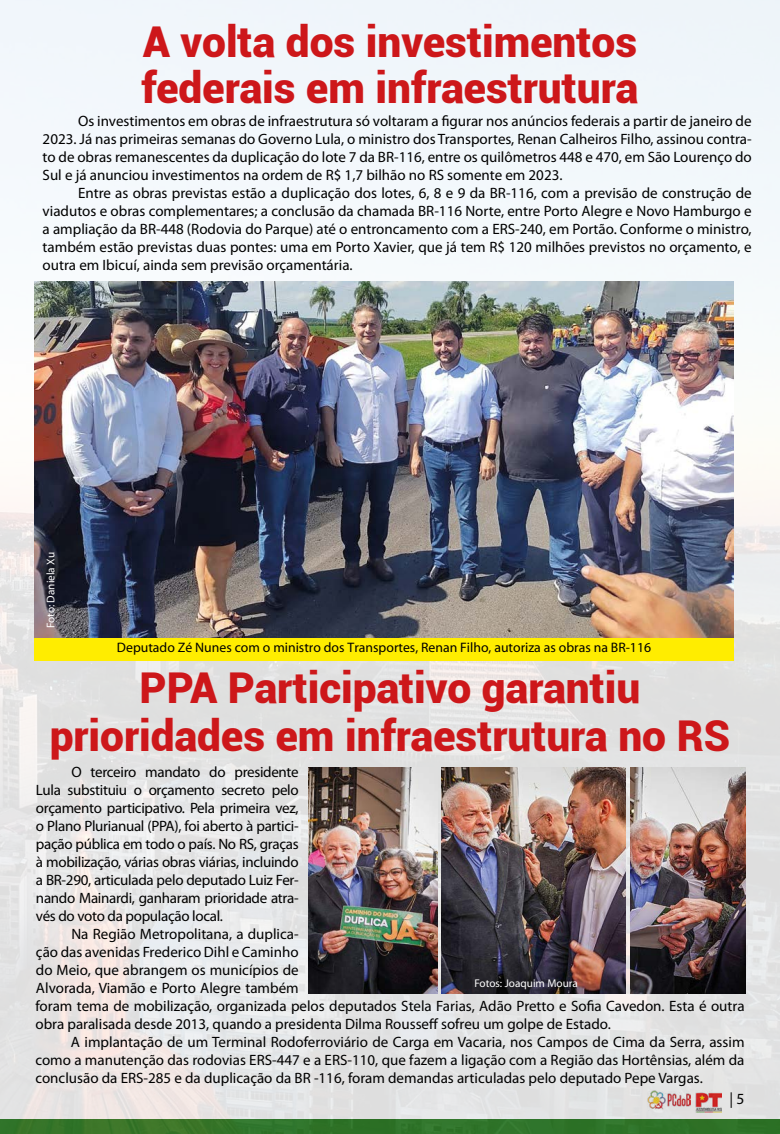
<style>
.page{position:relative;width:780px;height:1134px;background:#fff}
.page>*{position:absolute;margin:0;border:0;box-sizing:border-box;transform-origin:0 0}
.t1{font:900 42.5px/46.2px "Roboto";color:#cd171a}
.t2{font:15.5px "Myriad Pro";color:#000}
.t3{font:15px/18px "Myriad Pro";color:#000;text-align:justify}
.t4{font:13.75px "Myriad";color:#000}
.t5{font:11.25px "Myriad Pro";color:#fff}
</style>
<div class="page">
<img style="left:1px;top:0;width:779px;height:1134px">
<img style="left:34px;top:282px;width:699px;height:356px">
<div style="left:34px;top:638px;width:699px;height:23px;background:#ffed00"></div>
<img style="left:308px;top:767px;width:129px;height:226px">
<img style="left:630px;top:767px;width:115px;height:227px">
<img style="left:442px;top:767px;width:183px;height:226px">
<h1 class="t1" style="left:142px;top:17px;width:498px">A volta dos investimentos federais em infraestrutura</h1>
<p class="t3" style="left:43px;top:112px;width:710px;text-indent:35px">Os investimentos em obras de infraestrutura só voltaram a figurar nos anúncios federais a partir de janeiro de 2023. Já nas primeiras semanas do Governo Lula, o ministro dos Transportes, Renan Calheiros Filho, assinou contra&shy;to de obras remanescentes da duplicação do lote 7 da BR-116, entre os quilômetros 448 e 470, em São Lourenço do Sul e já anunciou investimentos na ordem de R$ 1,7 bilhão no RS somente em 2023.</p>
<p class="t3" style="left:43px;top:184px;width:710px;text-indent:35px">Entre as obras previstas estão a duplicação dos lotes, 6, 8 e 9 da BR-116, com a previsão de construção de viadutos e obras complementares; a conclusão da chamada BR-116 Norte, entre Porto Alegre e Novo Hamburgo e a ampliação da BR-448 (Rodovia do Parque) até o entroncamento com a ERS-240, em Portão. Conforme o ministro, também estão previstas duas pontes: uma em Porto Xavier, que já tem R$ 120 milhões previstos no orçamento, e outra em Ibicuí, ainda sem previsão orçamentária.</p>
<p class="t5" style="left:45px;top:628px;width:78px;rotate:-90deg">Foto: Daniela Xu</p>
<p class="t4" style="left:117px;top:641px;width:535px">Deputado Zé Nunes com o ministro dos Transportes, Renan Filho, autoriza as obras na BR-116</p>
<h1 class="t1" style="left:50px;top:661px;width:682px;line-height:48.8px;text-align:center">PPA Participativo garantiu prioridades em infraestrutura no RS</h1>
<p class="t3" style="left:36px;top:763px;width:264px;text-indent:35px">O terceiro mandato do presidente Lula substituiu o orçamento secreto pelo orçamento participativo. Pela primeira vez, o Plano Plurianual (PPA), foi aberto à partici&shy;pação pública em todo o país. No RS, graças à mobilização, várias obras viárias, incluindo a BR-290, articulada pelo deputado Luiz Fer&shy;nando Mainardi, ganharam prioridade atra&shy;vés do voto da população local.</p>
<p class="t3" style="left:36px;top:925px;width:264px;text-indent:35px">Na Região Metropolitana, a duplica&shy;ção das avenidas Frederico Dihl e Caminho do Meio, que abrangem os municípios de Alvorada, Viamão e Porto Alegre também</p>
<p class="t5" style="left:474px;top:977px;width:105px">Fotos: Joaquim Moura</p>
<p class="t3" style="left:35px;top:997px;width:710px">foram tema de mobilização, organizada pelos deputados Stela Farias, Adão Pretto e Sofia Cavedon. Esta é outra obra paralisada desde 2013, quando a presidenta Dilma Rousseff sofreu um golpe de Estado.</p>
<p class="t3" style="left:35px;top:1033px;width:710px;text-indent:35px">A implantação de um Terminal Rodoferroviário de Carga em Vacaria, nos Campos de Cima da Serra, assim como a manutenção das rodovias ERS-447 e a ERS-110, que fazem a ligação com a Região das Hortênsias, além da conclusão da ERS-285 e da duplicação da BR -116, foram demandas articuladas pelo deputado Pepe Vargas.</p>
<p class="t2" style="left:729px;top:1091px;width:16px">| 5</p>
</div>
